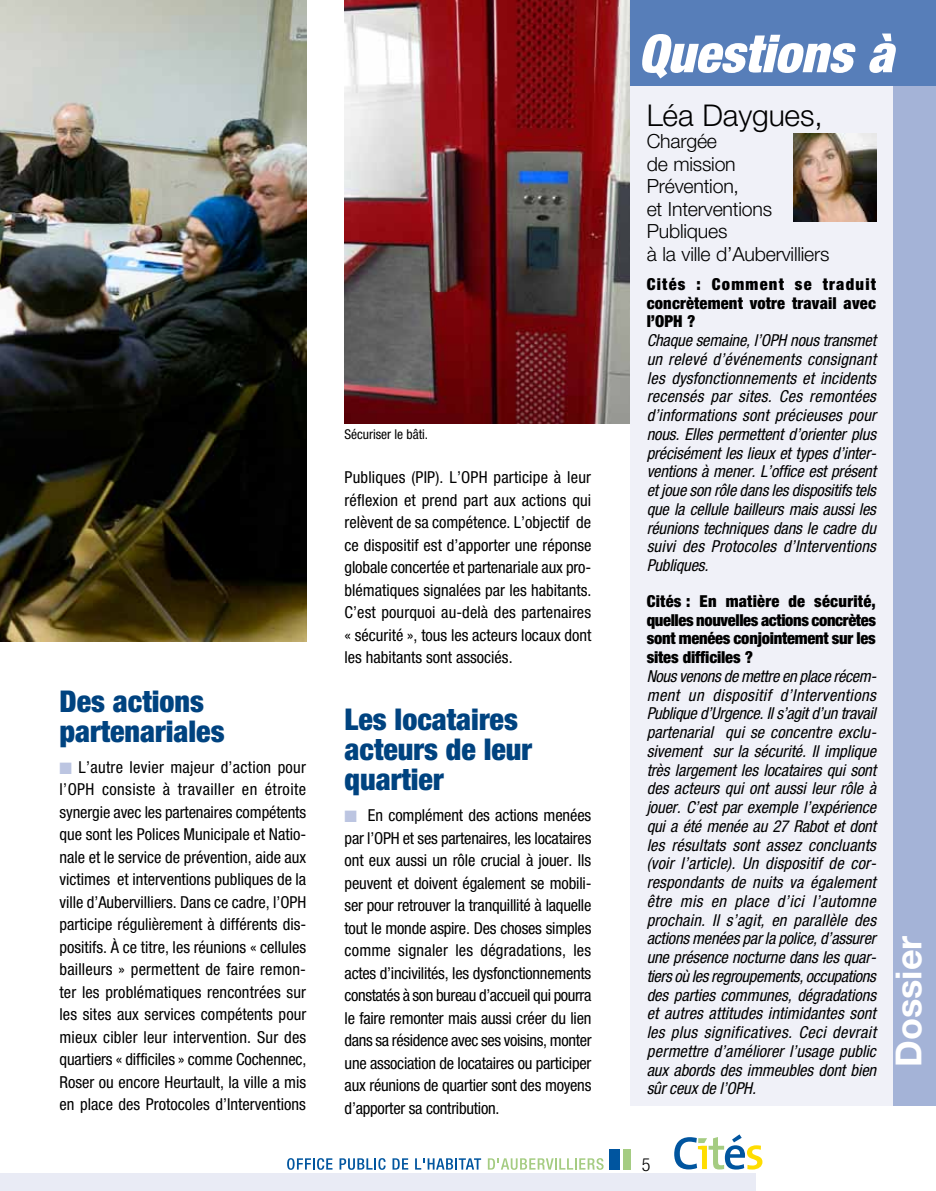
<style>
.page{position:relative;width:936px;height:1191px;background:#fff}
.page>*{position:absolute;margin:0;border:0;box-sizing:border-box;transform-origin:0 0}
.t1{font:italic 900 condensed 52.5px "Helvetica Neue";color:#fff}
.t2{font:700 36px "Helvetica Neue";color:#fff}
.t3{font:900 condensed 30px/30px "Helvetica Neue";color:#004380}
.t4{font:300 30px "Helvetica Neue";letter-spacing:-.005em;color:#000}
.t5{font:300 19.5px/22.5px "Helvetica Neue";letter-spacing:-.01em;color:#000}
.t6{font:300 condensed 18px "Helvetica Neue";color:#000}
.t7{font:condensed 16.5px/22.5px "Helvetica Neue";color:#000;text-align:justify}
.t8{font:italic condensed 16.5px/18.8px "Helvetica Neue";letter-spacing:-.005em;color:#000;text-align:justify}
.t9{font:900 condensed 16.5px/18.8px "Helvetica Neue";letter-spacing:-.005em;color:#000;text-align:justify}
.t10{font:condensed 13.5px "Helvetica Neue";letter-spacing:-.005em;color:#000}
.s1{color:#bcc5e1}
</style>
<div class="page">
<div style="left:629px;top:0;width:268px;height:1106px;background:#f0f1f8"></div>
<div style="left:609px;top:1149px;width:10px;height:20px;background:#00559f"></div>
<div style="left:623px;top:1149px;width:7px;height:20px;background:#a5cc82"></div>
<svg style="left:287px;top:1158px;width:45px;height:11px"></svg>
<svg style="left:339px;top:1158px;width:46px;height:11px"></svg>
<svg style="left:392px;top:1158px;width:16px;height:11px"></svg>
<svg style="left:415px;top:1158px;width:66px;height:11px"></svg>
<svg style="left:488px;top:1158px;width:115px;height:11px"></svg>
<div style="left:893px;top:0;width:42px;height:1106px;background:#a4b3d7"></div>
<div style="left:629px;top:0;width:306px;height:85px;background:#577eb9"></div>
<svg style="left:674px;top:1134px;width:88px;height:35px"></svg>
<div style="left:0;top:1174px;width:755px;height:17px;background:#e9ebf5"></div>
<img style="left:793px;top:134px;width:82px;height:87px">
<img style="left:344px;top:0;width:285px;height:423px">
<img style="left:0;top:0;width:306px;height:642px">
<h3 class="t3" style="left:60px;top:685px;width:166px">Des actions partenariales</h3>
<p class="t7" style="left:60px;top:755px;width:248px"><span class="s1">■</span> L’autre levier majeur d’action pour l’OPH consiste à travailler en étroite synergie avec les partenaires compétents que sont les Polices Municipale et Natio&shy;nale et le service de prévention, aide aux victimes et interventions publiques de la ville d’Aubervilliers. Dans ce cadre, l’OPH participe régulièrement à différents dis&shy;positifs. À ce titre, les réunions « cellules bailleurs » permettent de faire remon&shy;ter les problématiques rencontrées sur les sites aux services compétents pour mieux cibler leur intervention. Sur des quartiers « difficiles » comme Cochennec, Roser ou encore Heurtault, la ville a mis en place des Protocoles d’Interventions</p>
<p class="t10" style="left:344px;top:426px;width:85px">Sécuriser le bâti.</p>
<p class="t7" style="left:344px;top:466px;width:248px">Publiques (PIP). L’OPH participe à leur réflexion et prend part aux actions qui relèvent de sa compétence. L’objectif de ce dispositif est d’apporter une réponse globale concertée et partenariale aux pro&shy;blématiques signalées par les habitants.<br>C’est pourquoi au-delà des partenaires « sécurité », tous les acteurs locaux dont les habitants sont associés.</p>
<h3 class="t3" style="left:344px;top:704px;width:189px">Les locataires acteurs de leur quartier</h3>
<p class="t7" style="left:344px;top:804px;width:248px"><span class="s1">■</span> En complément des actions menées par l’OPH et ses partenaires, les locataires ont eux aussi un rôle crucial à jouer. Ils peuvent et doivent également se mobili&shy;ser pour retrouver la tranquillité à laquelle tout le monde aspire. Des choses simples comme signaler les dégradations, les actes d’incivilités, les dysfonctionnements constatés à son bureau d’accueil qui pourra le faire remonter mais aussi créer du lien dans sa résidence avec ses voisins, monter une association de locataires ou participer aux réunions de quartier sont des moyens d’apporter sa contribution.</p>
<h1 class="t1" style="left:638px;top:21px;width:257px">Questions à</h1>
<h3 class="t4" style="left:646px;top:97px;width:177px">Léa Daygues,</h3>
<p class="t5" style="left:646px;top:130px;width:184px">Chargée<br>de mission<br>Prévention,<br>et Interventions<br>Publiques<br>à la ville d’Aubervilliers</p>
<p class="t9" style="left:646px;top:274px;width:231px">Cités : Comment se traduit concrètement votre travail avec l’OPH ?</p>
<p class="t8" style="left:646px;top:331px;width:231px">Chaque semaine, l’OPH nous transmet un relevé d’événements consignant les dysfonctionnements et incidents recensés par sites. Ces remontées d’informations sont précieuses pour nous. Elles permettent d’orienter plus précisément les lieux et types d’inter&shy;ventions à mener. L’office est présent et joue son rôle dans les dispositifs tels que la cellule bailleurs mais aussi les réunions techniques dans le cadre du suivi des Protocoles d’Interventions Publiques.</p>
<p class="t9" style="left:646px;top:591px;width:231px">Cités : En matière de sécurité, quelles nouvelles actions concrètes sont menées conjointement sur les sites difficiles ?</p>
<p class="t8" style="left:646px;top:666px;width:231px">Nous venons de mettre en place récem&shy;ment un dispositif d’Interventions Publique d’Urgence. Il s’agit d’un travail partenarial qui se concentre exclu&shy;sivement sur la sécurité. Il implique très largement les locataires qui sont des acteurs qui ont aussi leur rôle à jouer. C’est par exemple l’expérience qui a été menée au 27 Rabot et dont les résultats sont assez concluants (voir l’article). Un dispositif de cor&shy;respondants de nuits va également être mis en place d’ici l’automne prochain. Il s’agit, en parallèle des actions menées par la police, d’assurer une présence nocturne dans les quar&shy;tiers où les regroupements, occupations des parties communes, dégradations et autres attitudes intimidantes sont les plus significatives. Ceci devrait permettre d’améliorer l’usage public aux abords des immeubles dont bien sûr ceux de l’OPH.</p>
<h2 class="t2" style="left:886px;top:1067px;width:133px;rotate:-90deg">Dossier</h2>
<p class="t6" style="left:641px;top:1154px;width:10px">5</p>
</div>
